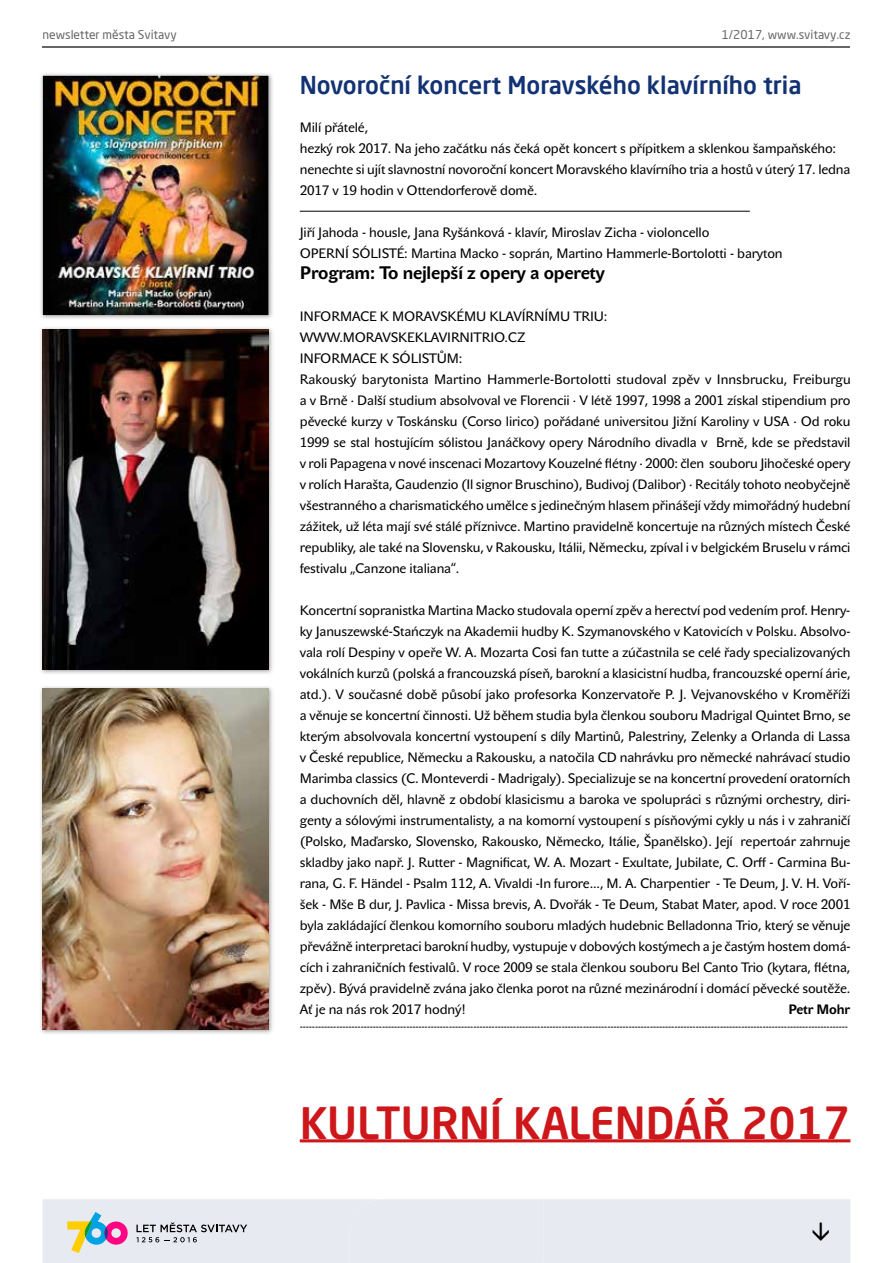
<style>
.page{position:relative;width:893px;height:1263px;background:#fff}
.page>*{position:absolute;margin:0;border:0;box-sizing:border-box;transform-origin:0 0}
.t1{font:500 43.35px "Neo Sans Pro";color:#cd171a}
.t2{font:500 24.15px "Neo Sans Pro";color:#123274}
.t3{font:700 18px "John Sans Text Pro";letter-spacing:-.01em;color:#000}
.t4{font:13.5px/21px "John Sans Text Pro";letter-spacing:-.01em;color:#000}
.t5{font:700 13.5px "John Sans Text Pro";letter-spacing:-.01em;color:#000}
.t6{font:12px "Neo Sans Pro";color:#666}
.t7{font:10.5px "John Sans Text Pro";color:#000}
</style>
<div class="page">
<hr style="left:43px;top:47px;width:807px;height:1px;background:#666">
<div style="left:43px;top:1199px;width:807px;height:64px;background:#e7eaf1"></div>
<div style="left:350px;top:1199px;width:193px;height:64px;background:#e7eaf1"></div>
<svg style="left:67px;top:1212px;width:61px;height:41px"></svg>
<svg style="left:136px;top:1222px;width:111px;height:20px"></svg>
<hr style="left:300px;top:1139px;width:550px;height:3px;background:#cd171a">
<img style="left:40px;top:327px;width:233px;height:347px">
<img style="left:43px;top:330px;width:226px;height:340px">
<img style="left:40px;top:686px;width:233px;height:348px">
<img style="left:43px;top:689px;width:226px;height:340px">
<img style="left:40px;top:73px;width:233px;height:246px">
<img style="left:43px;top:76px;width:226px;height:239px">
<hr style="left:300px;top:211px;width:450px;height:1px;background:#000">
<svg style="left:813px;top:1222px;width:16px;height:19px"></svg>
<p class="t6" style="left:43px;top:27px;width:136px">newsletter města Svitavy</p>
<p class="t6" style="left:722px;top:27px;width:130px">1/2017, www.svitavy.cz</p>
<h2 class="t2" style="left:300px;top:70px;width:503px">Novoroční koncert Moravského klavírního tria</h2>
<p class="t4" style="left:300px;top:117px;width:552px">Milí přátelé,<br>hezký rok 2017. Na jeho začátku nás čeká opět koncert s přípitkem a sklenkou šampaňského: nenechte si ujít slavnostní novoroční koncert Moravského klavírního tria a hostů v úterý 17. ledna 2017 v 19 hodin v Ottendorferově domě.</p>
<p class="t4" style="left:300px;top:222px;width:484px">Jiří Jahoda - housle, Jana Ryšánková - klavír, Miroslav Zicha - violoncello<br>OPERNÍ SÓLISTÉ: Martina Macko - soprán, Martino Hammerle-Bortolotti - baryton</p>
<h3 class="t3" style="left:300px;top:262px;width:307px">Program: To nejlepší z opery a operety</h3>
<p class="t4" style="left:300px;top:306px;width:552px">INFORMACE K MORAVSKÉMU KLAVÍRNÍMU TRIU:<br>WWW.MORAVSKEKLAVIRNITRIO.CZ<br>INFORMACE K SÓLISTŮM:<br>Rakouský barytonista Martino Hammerle-Bortolotti studoval zpěv v Innsbrucku, Freiburgu a v Brně · Další studium absolvoval ve Florencii · V létě 1997, 1998 a 2001 získal stipendium pro pěvecké kurzy v Toskánsku (Corso lirico) pořádané universitou Jižní Karoliny v USA · Od roku 1999 se stal hostujícím sólistou Janáčkovy opery Národního divadla v Brně, kde se představil v roli Papagena v nové inscenaci Mozartovy Kouzelné flétny · 2000: člen souboru Jihočeské opery v rolích Harašta, Gaudenzio (Il signor Bruschino), Budivoj (Dalibor) · Recitály tohoto neobyčejně všestranného a charismatického umělce s jedinečným hlasem přinášejí vždy mimořádný hudební zážitek, už léta mají své stálé příznivce. Martino pravidelně koncertuje na různých místech České republiky, ale také na Slovensku, v Rakousku, Itálii, Německu, zpíval i v belgickém Bruselu v rámci festivalu „Canzone italiana“.</p>
<p class="t4" style="left:300px;top:600px;width:552px;text-align:justify">Koncertní sopranistka Martina Macko studovala operní zpěv a herectví pod vedením prof. Henry&shy;ky Januszewské-Stańczyk na Akademii hudby K. Szymanovského v Katovicích v Polsku. Absolvo&shy;vala rolí Despiny v opeře W. A. Mozarta Cosi fan tutte a zúčastnila se celé řady specializovaných vokálních kurzů (polská a francouzská píseň, barokní a klasicistní hudba, francouzské operní árie, atd.). V současné době působí jako profesorka Konzervatoře P. J. Vejvanovského v Kroměříži a věnuje se koncertní činnosti. Už během studia byla členkou souboru Madrigal Quintet Brno, se kterým absolvovala koncertní vystoupení s díly Martinů, Palestriny, Zelenky a Orlanda di Lassa v České republice, Německu a Rakousku, a natočila CD nahrávku pro německé nahrávací studio Marimba classics (C. Monteverdi - Madrigaly). Specializuje se na koncertní provedení oratorních a duchovních děl, hlavně z období klasicismu a baroka ve spolupráci s různými orchestry, diri&shy;genty a sólovými instrumentalisty, a na komorní vystoupení s písňovými cykly u nás i v zahraničí (Polsko, Maďarsko, Slovensko, Rakousko, Německo, Itálie, Španělsko). Její repertoár zahrnuje skladby jako např. J. Rutter - Magnificat, W. A. Mozart - Exultate, Jubilate, C. Orff - Carmina Bu&shy;rana, G. F. Händel - Psalm 112, A. Vivaldi -In furore..., M. A. Charpentier - Te Deum, J. V. H. Voří&shy;šek - Mše B dur, J. Pavlica - Missa brevis, A. Dvořák - Te Deum, Stabat Mater, apod. V roce 2001 byla zakládající členkou komorního souboru mladých hudebnic Belladonna Trio, který se věnuje převážně interpretaci barokní hudby, vystupuje v dobových kostýmech a je častým hostem domá&shy;cích i zahraničních festivalů. V roce 2009 se stala členkou souboru Bel Canto Trio (kytara, flétna, zpěv). Bývá pravidelně zvána jako členka porot na různé mezinárodní i domácí pěvecké soutěže.<br>Ať je na nás rok 2017 hodný!</p>
<p class="t5" style="left:788px;top:1001px;width:63px">Petr Mohr</p>
<p class="t7" style="left:300px;top:1020px;width:550px">------------------------------------------------------------------------------------------------------------------------------------------------------------------------------------</p>
<h1 class="t1" style="left:300px;top:1096px;width:552px">KULTURNÍ KALENDÁŘ 2017</h1>
</div>
